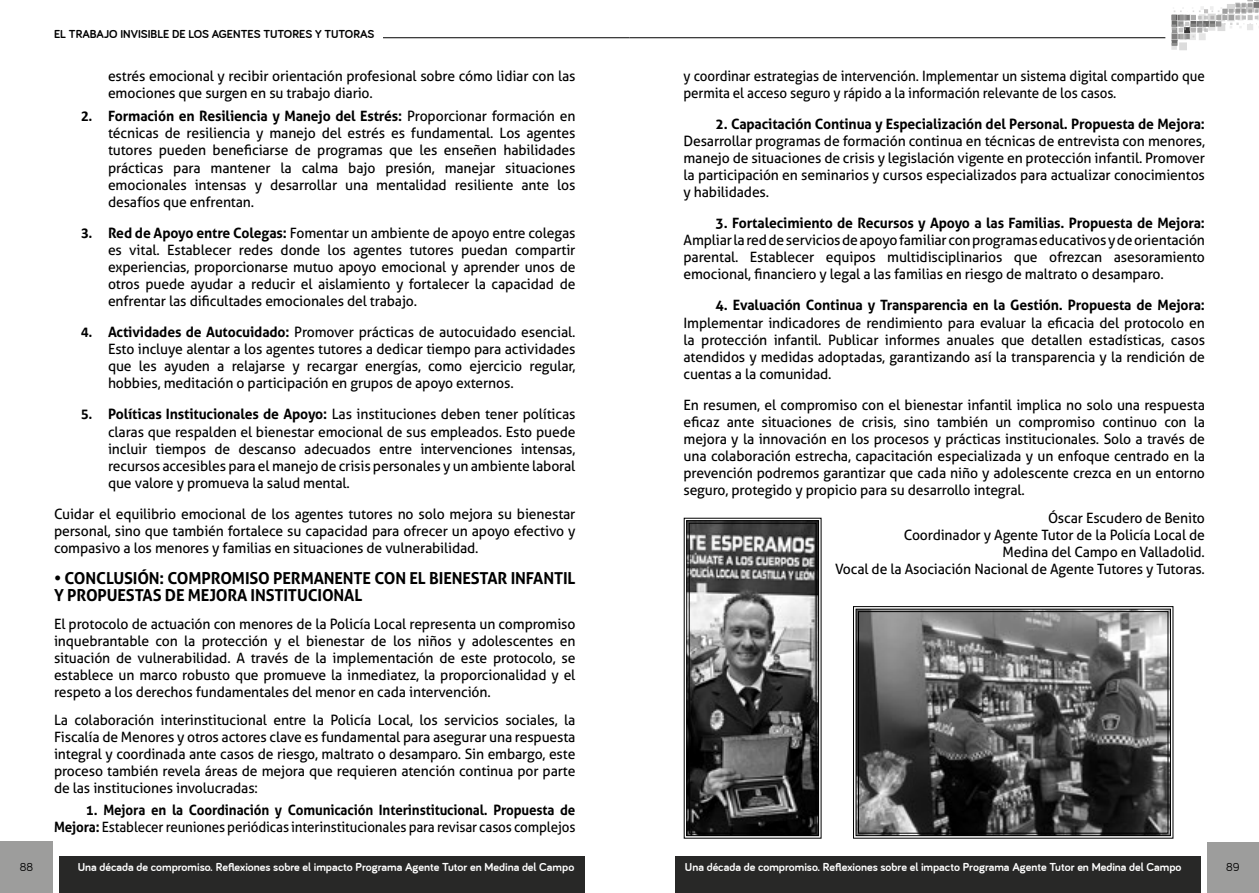
<style>
.page{position:relative;width:1259px;height:893px;background:#fff}
.page>*{position:absolute;margin:0;border:0;box-sizing:border-box;transform-origin:0 0}
.t1{font:700 16.5px/17.1px "Aller";letter-spacing:-.01em;color:#000}
.t2{font:14.25px/17.1px "Aller";letter-spacing:-.01em;color:#000;text-align:justify}
.t3{font:700 14.25px "Aller";letter-spacing:-.01em;color:#000}
.t4{font:700 14.25px/17.1px "Aller";letter-spacing:-.01em;color:#000;text-align:right;scale:.94 1}
.t5{font:14.25px/17.1px "Aller";letter-spacing:-.01em;color:#000;scale:.94 1}
.t6{font:700 12px "Bariol";color:#fff}
.t7{font:700 12px "Bariol";color:#000}
.t8{font:12px "Bariol";color:#000}
.s1{font-family:"Calibri";font-weight:700;font-size:15px}
.s2{font-weight:700}
.s3{font-weight:400}
</style>
<div class="page">
<div style="left:1207px;top:843px;width:52px;height:50px;background:#9d9d9c"></div>
<div style="left:60px;top:856px;width:525px;height:37px;background:#282827"></div>
<div style="left:675px;top:856px;width:526px;height:37px;background:#282827"></div>
<div style="left:0;top:842px;width:53px;height:51px;background:#9d9d9c"></div>
<svg style="left:1171px;top:0;width:88px;height:50px"></svg>
<div style="left:1179px;top:42px;width:8px;height:8px;background:#dcdcdc"></div>
<hr style="left:383px;top:37px;width:246px;height:1px;background:#000">
<hr style="left:629px;top:37px;width:536px;height:1px;background:#000">
<svg style="left:683px;top:517px;width:139px;height:322px;background:#676767"></svg>
<div style="left:686px;top:520px;width:133px;height:316px;border:1px solid #000"></div>
<div style="left:688px;top:523px;width:128px;height:311px;border:1px solid #000"></div>
<svg style="left:853px;top:606px;width:321px;height:233px;background:#5f5f5f"></svg>
<div style="left:855px;top:609px;width:316px;height:227px;border:1px solid #000"></div>
<div style="left:858px;top:611px;width:310px;height:223px;border:1px solid #000"></div>
<p class="t7" style="left:54px;top:27px;width:322px">EL TRABAJO INVISIBLE DE LOS AGENTES TUTORES Y TUTORAS</p>
<p class="t2" style="left:108px;top:67px;width:469px">estrés emocional y recibir orientación profesional sobre cómo lidiar con las emociones que surgen en su trabajo diario.</p>
<p class="t2" style="left:108px;top:108px;width:469px;text-indent:-27px"><span class="s1">2.</span> <span class="s2">Formación en Resiliencia y Manejo del Estrés:</span> Proporcionar formación en técnicas de resiliencia y manejo del estrés es fundamental. Los agentes tutores pueden beneficiarse de programas que les enseñen habilidades prácticas para mantener la calma bajo presión, manejar situaciones emocionales intensas y desarrollar una mentalidad resiliente ante los desafíos que enfrentan.</p>
<p class="t2" style="left:108px;top:224px;width:469px;text-indent:-27px"><span class="s1">3.</span> <span class="s2">Red de Apoyo entre Colegas:</span> Fomentar un ambiente de apoyo entre colegas es vital. Establecer redes donde los agentes tutores puedan compartir experiencias, proporcionarse mutuo apoyo emocional y aprender unos de otros puede ayudar a reducir el aislamiento y fortalecer la capacidad de enfrentar las dificultades emocionales del trabajo.</p>
<p class="t2" style="left:108px;top:323px;width:469px;text-indent:-27px"><span class="s1">4.</span> <span class="s2">Actividades de Autocuidado:</span> Promover prácticas de autocuidado esencial.<br>Esto incluye alentar a los agentes tutores a dedicar tiempo para actividades que les ayuden a relajarse y recargar energías, como ejercicio regular, hobbies, meditación o participación en grupos de apoyo externos.</p>
<p class="t2" style="left:108px;top:406px;width:469px;text-indent:-27px"><span class="s1">5.</span> <span class="s2">Políticas Institucionales de Apoyo:</span> Las instituciones deben tener políticas claras que respalden el bienestar emocional de sus empleados. Esto puede incluir tiempos de descanso adecuados entre intervenciones intensas, recursos accesibles para el manejo de crisis personales y un ambiente laboral que valore y promueva la salud mental.</p>
<p class="t2" style="left:54px;top:505px;width:523px">Cuidar el equilibrio emocional de los agentes tutores no solo mejora su bienestar personal, sino que también fortalece su capacidad para ofrecer un apoyo efectivo y compasivo a los menores y familias en situaciones de vulnerabilidad.</p>
<p class="t1" style="left:54px;top:569px;width:523px">• CONCLUSIÓN: COMPROMISO PERMANENTE CON EL BIENESTAR INFANTIL<br>Y PROPUESTAS DE MEJORA INSTITUCIONAL</p>
<p class="t2" style="left:54px;top:615px;width:523px">El protocolo de actuación con menores de la Policía Local representa un compromiso inquebrantable con la protección y el bienestar de los niños y adolescentes en situación de vulnerabilidad. A través de la implementación de este protocolo, se establece un marco robusto que promueve la inmediatez, la proporcionalidad y el respeto a los derechos fundamentales del menor en cada intervención.</p>
<p class="t2" style="left:54px;top:711px;width:523px">La colaboración interinstitucional entre la Policía Local, los servicios sociales, la Fiscalía de Menores y otros actores clave es fundamental para asegurar una respuesta integral y coordinada ante casos de riesgo, maltrato o desamparo. Sin embargo, este proceso también revela áreas de mejora que requieren atención continua por parte de las instituciones involucradas:</p>
<p class="t4" style="left:54px;top:801px;width:556px">1. Mejora en la Coordinación y Comunicación Interinstitucional. Propuesta de<br>Mejora: <span class="s3">Establecer reuniones periódicas interinstitucionales para revisar casos complejos</span></p>
<p class="t5" style="left:683px;top:67px;width:556px">y coordinar estrategias de intervención. Implementar un sistema digital compartido que permita el acceso seguro y rápido a la información relevante de los casos.</p>
<p class="t3" style="left:715px;top:115px;width:491px">2. Capacitación Continua y Especialización del Personal. Propuesta de Mejora:</p>
<p class="t2" style="left:683px;top:132px;width:523px">Desarrollar programas de formación continua en técnicas de entrevista con menores, manejo de situaciones de crisis y legislación vigente en protección infantil. Promover la participación en seminarios y cursos especializados para actualizar conocimientos y habilidades.</p>
<p class="t3" style="left:715px;top:214px;width:491px">3. Fortalecimiento de Recursos y Apoyo a las Familias. Propuesta de Mejora:</p>
<p class="t2" style="left:683px;top:232px;width:523px">Ampliar la red de servicios de apoyo familiar con programas educativos y de orientación parental. Establecer equipos multidisciplinarios que ofrezcan asesoramiento emocional, financiero y legal a las familias en riesgo de maltrato o desamparo.</p>
<p class="t3" style="left:715px;top:297px;width:491px">4. Evaluación Continua y Transparencia en la Gestión. Propuesta de Mejora:</p>
<p class="t2" style="left:683px;top:314px;width:523px">Implementar indicadores de rendimiento para evaluar la eficacia del protocolo en la protección infantil. Publicar informes anuales que detallen estadísticas, casos atendidos y medidas adoptadas, garantizando así la transparencia y la rendición de cuentas a la comunidad.</p>
<p class="t2" style="left:683px;top:396px;width:523px">En resumen, el compromiso con el bienestar infantil implica no solo una respuesta eficaz ante situaciones de crisis, sino también un compromiso continuo con la mejora y la innovación en los procesos y prácticas institucionales. Solo a través de una colaboración estrecha, capacitación especializada y un enfoque centrado en la prevención podremos garantizar que cada niño y adolescente crezca en un entorno seguro, protegido y propicio para su desarrollo integral.</p>
<p class="t2" style="left:835px;top:509px;width:371px;text-align:right">Óscar Escudero de Benito<br>Coordinador y Agente Tutor de la Policía Local de<br>Medina del Campo en Valladolid.<br>Vocal de la Asociación Nacional de Agente Tutores y Tutoras.</p>
<p class="t6" style="left:78px;top:860px;width:498px">Una década de compromiso. Reflexiones sobre el impacto Programa Agente Tutor en Medina del Campo</p>
<p class="t6" style="left:685px;top:860px;width:498px">Una década de compromiso. Reflexiones sobre el impacto Programa Agente Tutor en Medina del Campo</p>
<p class="t8" style="left:20px;top:860px;width:15px">88</p>
<p class="t8" style="left:1226px;top:860px;width:15px">89</p>
</div>
